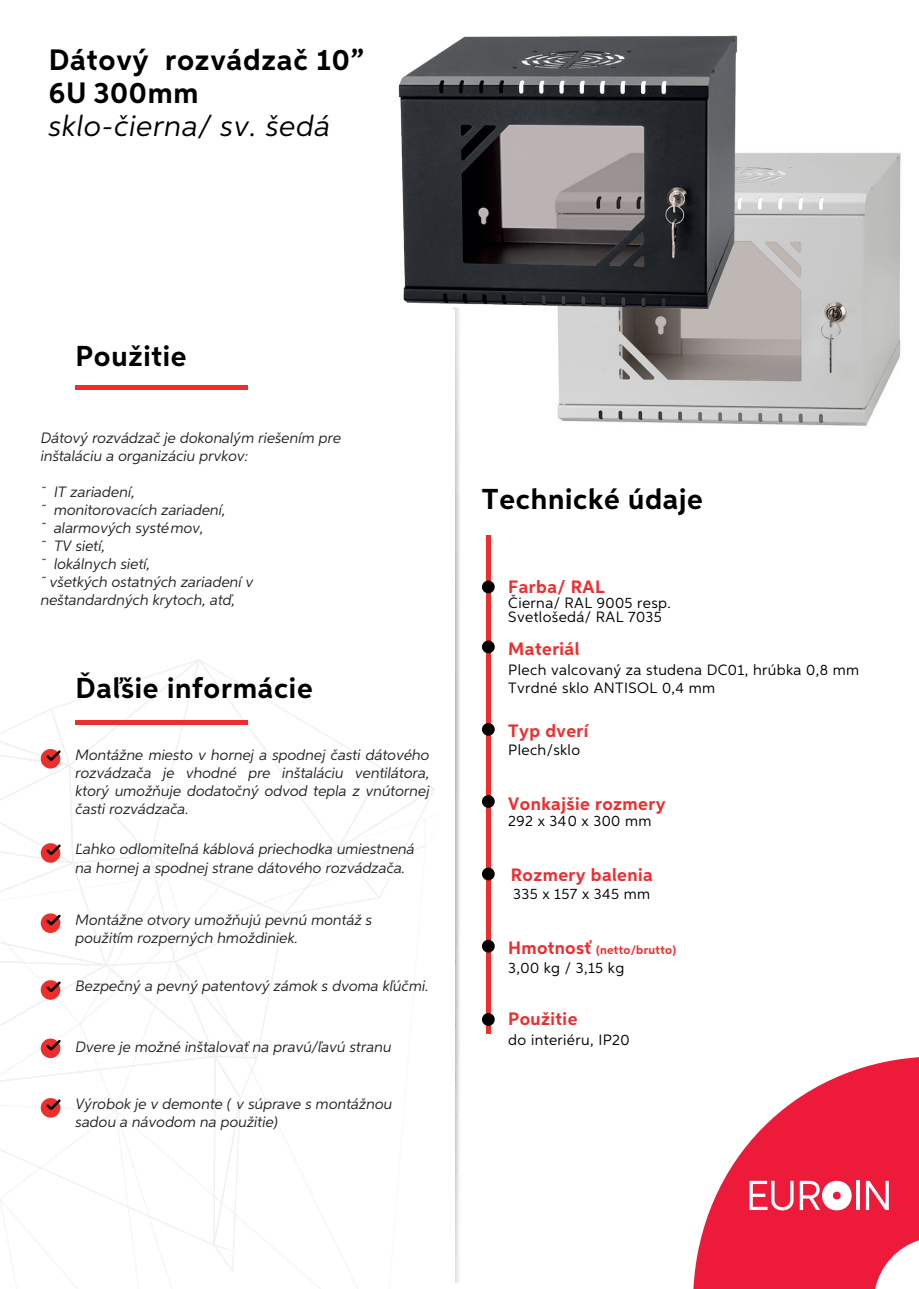
<style>
.page{position:relative;width:919px;height:1289px;background:#fff}
.page>*{position:absolute;margin:0;border:0;box-sizing:border-box;transform-origin:0 0}
.t1{font:700 29.55px/33.5px "Aspira";letter-spacing:.025em;color:#000}
.t2{font:italic 29.55px "Aspira";letter-spacing:.025em;color:#000}
.t3{font:700 28.95px "Aspira";letter-spacing:.025em;color:#000001}
.t4{font:700 18px "Aspira";letter-spacing:.025em;color:#ee2d2d}
.t5{font:italic 15px/18px "Aspira";color:#231f20}
.t6{font:15px/14.1px "Aspira";letter-spacing:.025em;color:#000001}
.t7{font:700 12px "Aspira";letter-spacing:.025em;color:#ee2d2d}
.s1{font-size:18px}
</style>
<div class="page">
<hr style="left:486px;top:534px;width:4px;height:499px;background:#ee2d2d">
<div style="left:482px;top:580px;width:12px;height:13px;background:#000001;border-radius:50%"></div>
<div style="left:482px;top:640px;width:12px;height:13px;background:#000001;border-radius:50%"></div>
<div style="left:482px;top:723px;width:12px;height:12px;background:#000001;border-radius:50%"></div>
<div style="left:482px;top:795px;width:12px;height:12px;background:#000001;border-radius:50%"></div>
<div style="left:482px;top:867px;width:12px;height:13px;background:#000001;border-radius:50%"></div>
<div style="left:482px;top:939px;width:12px;height:13px;background:#000001;border-radius:50%"></div>
<div style="left:482px;top:1013px;width:12px;height:12px;background:#000001;border-radius:50%"></div>
<svg style="left:0;top:321px;width:461px;height:962px"></svg>
<svg style="left:693px;top:1057px;width:225px;height:231px;fill:#ed1a3a"></svg>
<svg style="left:865px;top:1180px;width:23px;height:29px"></svg>
<svg style="left:749px;top:1173px;width:102px;height:37px"></svg>
<svg style="left:855px;top:1180px;width:4px;height:29px"></svg>
<img style="left:557px;top:152px;width:344px;height:274px">
<img style="left:398px;top:35px;width:352px;height:286px">
<h1 class="t1" style="left:49px;top:43px;width:317px">Dátový rozvádzač 10”<br>6U 300mm</h1>
<h1 class="t2" style="left:49px;top:108px;width:283px">sklo-čierna/ sv. šedá</h1>
<h2 class="t3" style="left:76px;top:339px;width:112px">Použitie</h2>
<p class="t5" style="left:41px;top:428px;width:302px">Dátový rozvádzač je dokonalým riešením pre inštaláciu a organizáciu prvkov:</p>
<p class="t5" style="left:41px;top:482px;width:214px">˜ IT zariadení,<br>˜ monitorovacích zariadení,<br>˜ alarmových systémov,<br>˜ TV sietí,<br>˜ lokálnych sietí,<br>˜ všetkých ostatných zariadení v neštandardných krytoch, atď,</p>
<h2 class="t3" style="left:76px;top:670px;width:238px">Ďaľšie informácie</h2>
<p class="t5" style="left:76px;top:745px;width:355px;text-align:justify">Montážne miesto v hornej a spodnej časti dátového rozvádzača je vhodné pre inštaláciu ventilátora, ktorý umožňuje dodatočný odvod tepla z vnútornej časti rozvádzača.</p>
<p class="t5" style="left:76px;top:839px;width:341px;line-height:18.5px">Ľahko odlomiteľná káblová priechodka umiestnená na hornej a spodnej strane dátového rozvádzača.</p>
<p class="t5" style="left:76px;top:910px;width:298px">Montážne otvory umožňujú pevnú montáž s použitím rozperných hmoždiniek.</p>
<p class="t5" style="left:76px;top:977px;width:354px">Bezpečný a pevný patentový zámok s dvoma kľúčmi.</p>
<p class="t5" style="left:76px;top:1037px;width:317px">Dvere je možné inštalovať na pravú/ľavú stranu</p>
<p class="t5" style="left:76px;top:1094px;width:318px;line-height:18.5px">Výrobok je v demonte ( v súprave s montážnou sadou a návodom na použitie)</p>
<h2 class="t3" style="left:482px;top:481px;width:222px">Technické údaje</h2>
<p class="t4" style="left:508px;top:575px;width:98px">Farba/ RAL</p>
<p class="t6" style="left:508px;top:596px;width:164px">Čierna/ RAL 9005 resp.<br>Svetlošedá/ RAL 7035</p>
<p class="t4" style="left:508px;top:638px;width:73px">Materiál</p>
<p class="t6" style="left:508px;top:660px;width:352px;line-height:18.1px">Plech valcovaný za studena DC01, hrúbka 0,8 mm<br>Tvrdné sklo ANTISOL 0,4 mm</p>
<p class="t4" style="left:508px;top:719px;width:82px">Typ dverí</p>
<p class="t6" style="left:508px;top:742px;width:73px">Plech/sklo</p>
<p class="t4" style="left:508px;top:792px;width:159px">Vonkajšie rozmery</p>
<p class="t6" style="left:508px;top:813px;width:145px">292 x 340 x 300 mm</p>
<p class="t4" style="left:510px;top:864px;width:144px">Rozmery balenia</p>
<p class="t6" style="left:513px;top:886px;width:138px">335 x 157 x 345 mm</p>
<p class="t7" style="left:508px;top:942px;width:169px"><span class="s1">Hmotnosť</span> (netto/brutto)</p>
<p class="t6" style="left:508px;top:960px;width:117px">3,00 kg / 3,15 kg</p>
<p class="t4" style="left:508px;top:1008px;width:71px">Použitie</p>
<p class="t6" style="left:508px;top:1032px;width:123px">do interiéru, IP20</p>
</div>
